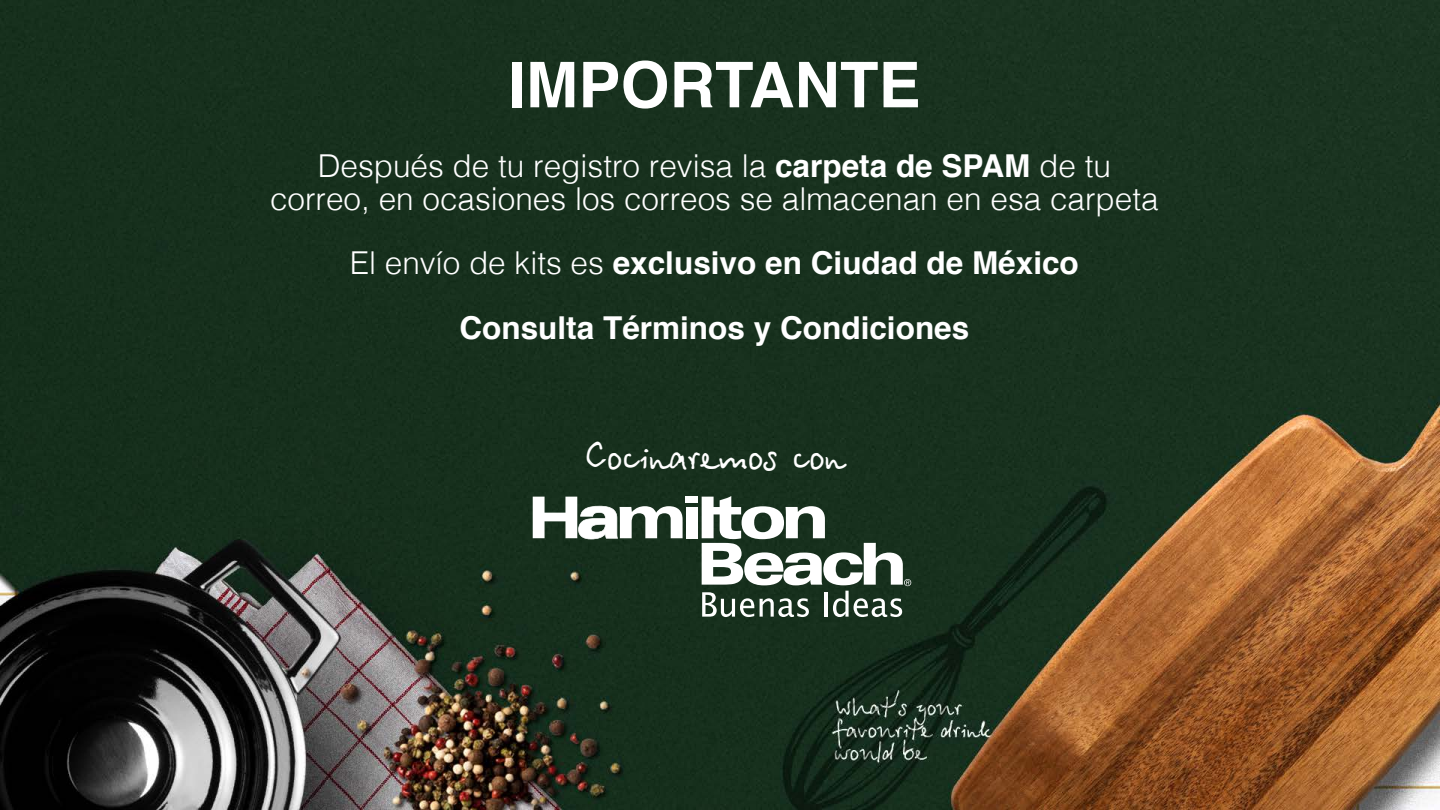
<style>
.page{position:relative;width:1440px;height:810px;background:#fff}
.page>*{position:absolute;margin:0;border:0;box-sizing:border-box;transform-origin:0 0}
.t1{font:700 63.07px "Helvetica";color:#fff}
.t2{font:42.75px "Betina Script Normal Cyrillic";color:#fff}
.t3{font:300 31.5px/32.2px "Helvetica";color:#fff;text-align:center}
.t4{font:700 31.5px/64.5px "Helvetica";color:#fff;text-align:center}
.s1{font-weight:700}
.s2{font-weight:300}
</style>
<div class="page">
<img style="left:0;top:0;width:1440px;height:810px">
<svg style="left:533px;top:497px;width:150px;height:42px"></svg>
<div style="left:686px;top:507px;width:12px;height:31px;background:#fff"></div>
<div style="left:686px;top:497px;width:12px;height:6px;background:#fff"></div>
<svg style="left:702px;top:496px;width:209px;height:121px"></svg>
<h1 class="t1" style="left:508px;top:34px;width:414px">IMPORTANTE</h1>
<p class="t3" style="left:270px;top:148px;width:890px">Después de tu registro revisa la <span class="s1">carpeta de SPAM</span> de tu correo, en ocasiones los correos se almacenan en esa carpeta</p>
<p class="t4" style="left:350px;top:231px;width:731px"><span class="s2">El envío de kits es</span> exclusivo en Ciudad de México<br>Consulta Términos y Condiciones</p>
<h2 class="t2" style="left:584px;top:430px;width:262px">Cocinaremos con</h2>
</div>
